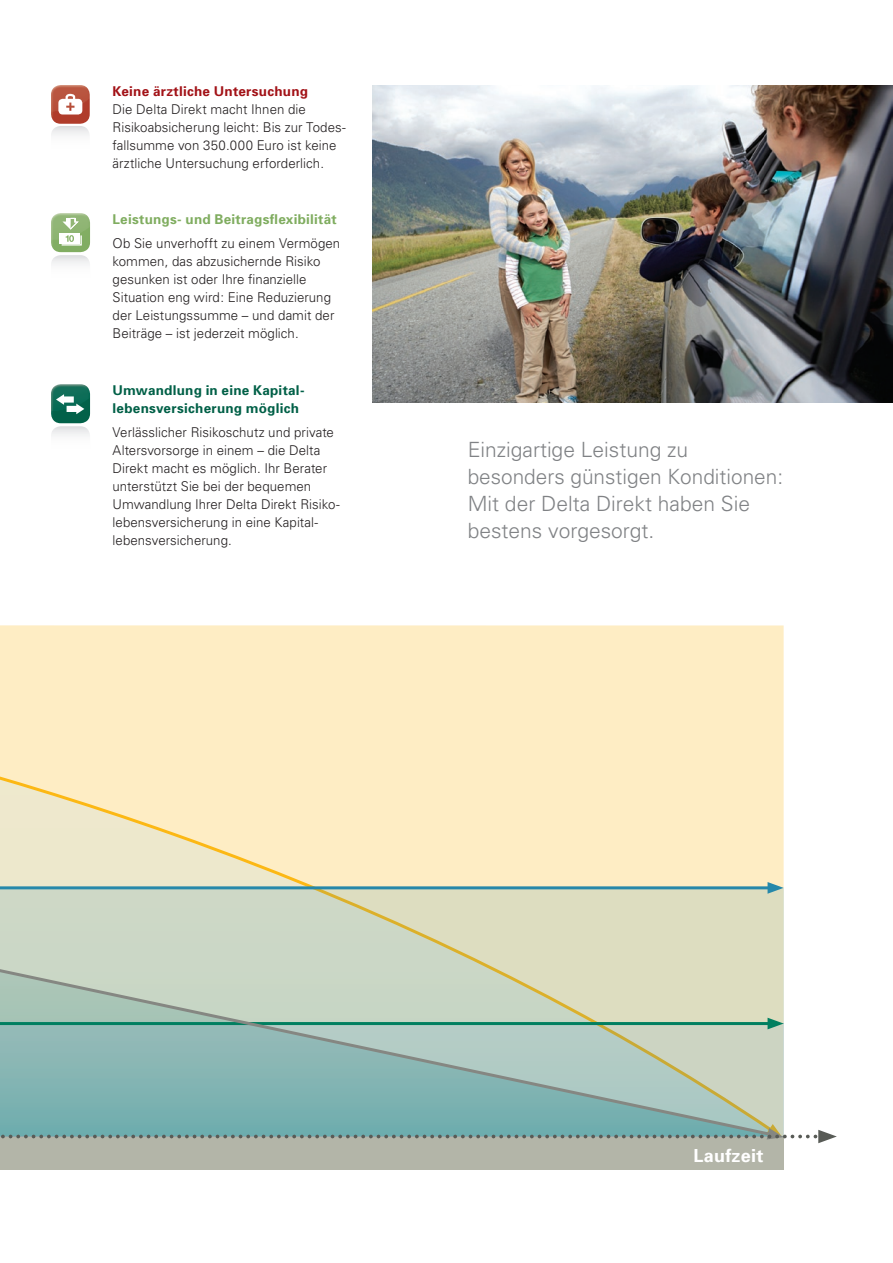
<style>
.page{position:relative;width:893px;height:1263px;background:#fff}
.page>*{position:absolute;margin:0;border:0;box-sizing:border-box;transform-origin:0 0}
.t1{font:300 21px/27px "Univers";color:#808285}
.t2{font:700 18px "Univers";letter-spacing:.015em;color:#fff}
.t3{font:300 13.5px/18px "Univers";letter-spacing:.005em;color:#231f20}
.t4{font:700 13.5px/18px "Univers";letter-spacing:.015em;color:#006047}
.t5{font:700 13.5px "Univers";letter-spacing:.02em;color:#80ad60}
.t6{font:700 13.5px "Univers";letter-spacing:.02em;color:#a21217}
</style>
<div class="page">
<div style="left:0;top:625px;width:778px;height:257px;background:#feedc4"></div>
<div style="left:0;top:1137px;width:784px;height:33px;background:#b3b5a8"></div>
<svg style="left:777px;top:1018px;width:7px;height:11px"></svg>
<svg style="left:777px;top:882px;width:7px;height:12px"></svg>
<svg style="left:0;top:753px;width:777px;height:371px;background:#ccd5bd"></svg>
<svg style="left:0;top:1124px;width:837px;height:19px"></svg>
<img style="left:372px;top:85px;width:521px;height:318px">
<div style="left:51px;top:255px;width:39px;height:39px;background:linear-gradient(to bottom,#ededee,#fff);border-radius:10px"></div>
<img style="left:51px;top:213px;width:39px;height:39px">
<div style="left:60px;top:233px;width:20px;height:11px;background:#fff"></div>
<svg style="left:62px;top:217px;width:20px;height:29px"></svg>
<img style="left:51px;top:384px;width:39px;height:39px">
<svg style="left:56px;top:394px;width:28px;height:20px"></svg>
<div style="left:51px;top:426px;width:39px;height:39px;background:linear-gradient(to bottom,#ecedee,#fff);border-radius:10px"></div>
<div style="left:51px;top:126px;width:39px;height:39px;background:linear-gradient(to bottom,#edeeef,#fff);border-radius:10px"></div>
<img style="left:51px;top:85px;width:39px;height:39px">
<svg style="left:58px;top:95px;width:24px;height:19px"></svg>
<p class="t6" style="left:113px;top:83px;width:197px">Keine ärztliche Untersuchung</p>
<p class="t3" style="left:113px;top:100px;width:195px">Die Delta Direkt macht Ihnen die</p>
<p class="t3" style="left:113px;top:118px;width:235px">Risikoabsicherung leicht: Bis zur Todes&shy;fallsumme von 350.000 Euro ist keine</p>
<p class="t3" style="left:113px;top:154px;width:213px">ärztliche Untersuchung erforderlich.</p>
<p class="t5" style="left:113px;top:211px;width:226px">Leistungs- und Beitragsflexibilität</p>
<p class="t3" style="left:113px;top:234px;width:229px">Ob Sie unverhofft zu einem Vermögen kommen, das abzusichernde Risiko gesunken ist oder Ihre finanzielle Situation eng wird: Eine Reduzierung der Leistungssumme – und damit der Beiträge – ist jederzeit möglich.</p>
<p class="t4" style="left:113px;top:381px;width:193px">Umwandlung in eine Kapital&shy;lebensversicherung möglich</p>
<p class="t3" style="left:113px;top:423px;width:229px">Verlässlicher Risikoschutz und private Altersvorsorge in einem – die Delta Direkt macht es möglich. Ihr Berater unterstützt Sie bei der bequemen Umwandlung Ihrer Delta Direkt Risiko&shy;lebensversicherung in eine Kapital&shy;lebensversicherung.</p>
<p class="t1" style="left:468px;top:436px;width:222px">Einzigartige Leistung zu</p>
<p class="t1" style="left:468px;top:463px;width:317px">besonders günstigen Konditionen:<br>Mit der Delta Direkt haben Sie bestens vorgesorgt.</p>
<p class="t2" style="left:693px;top:1145px;width:71px">Laufzeit</p>
</div>
